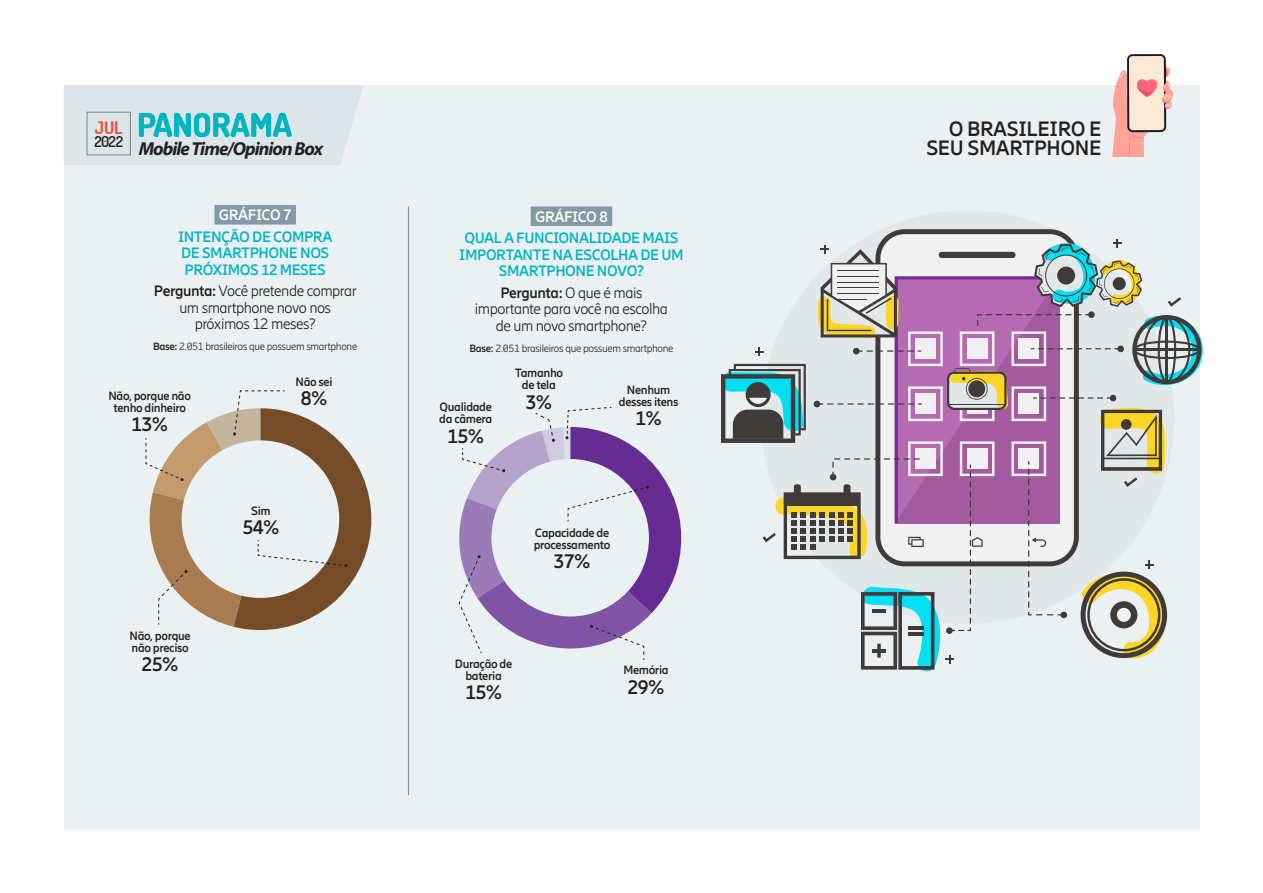
<style>
.page{position:relative;width:1263px;height:893px;background:#fff}
.page>*{position:absolute;margin:0;border:0;box-sizing:border-box;transform-origin:0 0}
.t1{font:700 20.7px "Ericsson Hilda";letter-spacing:-.02em;color:#231f20}
.t2{font:700 19.5px "Ericsson Hilda";letter-spacing:-.03em;color:#231f20}
.t3{font:italic 700 18.9px "Myriad Pro";letter-spacing:-.05em;color:#231f20}
.t4{font:200 17.4px "Dosis";color:#ef503e}
.t5{font:300 15px/16.5px "Ericsson Hilda";letter-spacing:-.03em;color:#231f20;text-align:center}
.t6{font:700 15px/16.5px "Ericsson Hilda";letter-spacing:-.03em;color:#00b5c2}
.t7{font:700 15px "Ericsson Hilda";letter-spacing:-.03em;color:#fff}
.t8{font:200 15px "Dosis";color:#231f20}
.t9{font:700 12px/12px "Ericsson Hilda";letter-spacing:-.03em;color:#231f20;text-align:center}
.t10{font:300 10.5px "Ericsson Hilda";letter-spacing:-.03em;color:#231f20}
.s1{font-weight:700}
</style>
<div class="page">
<div style="left:64px;top:85px;width:1135px;height:744px;background:#ebf1f2"></div>
<hr style="left:408px;top:206px;width:1px;height:589px;background:#808285">
<div style="left:214px;top:205px;width:82px;height:20px;background:#839aa5"></div>
<svg style="left:145px;top:390px;width:226px;height:240px"></svg>
<svg style="left:64px;top:85px;width:299px;height:80px;background:#c6e1e4"></svg>
<svg style="left:1112px;top:54px;width:61px;height:102px"></svg>
<div style="left:531px;top:206px;width:81px;height:20px;background:#839aa5"></div>
<svg style="left:458px;top:407px;width:223px;height:253px"></svg>
<svg style="left:721px;top:229px;width:482px;height:447px"></svg>
<p class="t4" style="left:95px;top:115px;width:29px">JUL</p>
<p class="t8" style="left:94px;top:131px;width:30px">2022</p>
<p class="t1" style="left:949px;top:116px;width:154px">O BRASILEIRO E</p>
<p class="t3" style="left:139px;top:136px;width:186px">Mobile Time/Opinion Box</p>
<p class="t1" style="left:926px;top:135px;width:177px">SEU SMARTPHONE</p>
<p class="t7" style="left:219px;top:206px;width:74px">GRÁFICO 7</p>
<p class="t6" style="left:178px;top:228px;width:156px">INTENÇÃO DE COMPRA<br>DE SMARTPHONE NOS<br>PRÓXIMOS 12 MESES</p>
<p class="t5" style="left:154px;top:283px;width:204px"><span class="s1">Pergunta:</span> Você pretende comprar um smartphone novo nos próximos 12 meses?</p>
<p class="t10" style="left:153px;top:341px;width:206px"><span class="s1">Base:</span> 2.051 brasileiros que possuem smartphone</p>
<p class="t7" style="left:535px;top:208px;width:74px">GRÁFICO 8</p>
<p class="t6" style="left:459px;top:230px;width:226px;text-align:center">QUAL A FUNCIONALIDADE MAIS<br>IMPORTANTE NA ESCOLHA DE UM<br>SMARTPHONE NOVO?</p>
<p class="t5" style="left:475px;top:284px;width:194px"><span class="s1">Pergunta:</span> O que é mais importante para você na escolha de um novo smartphone?</p>
<p class="t10" style="left:469px;top:342px;width:206px"><span class="s1">Base:</span> 2.051 brasileiros que possuem smartphone</p>
<p class="t9" style="left:296px;top:375px;width:39px">Não sei</p>
<p class="t9" style="left:108px;top:390px;width:84px">Não, porque não tenho dinheiro</p>
<p class="t2" style="left:301px;top:387px;width:28px">8%</p>
<p class="t2" style="left:131px;top:413px;width:39px">13%</p>
<p class="t9" style="left:130px;top:630px;width:63px;text-align:left">Não, porque não preciso</p>
<p class="t2" style="left:142px;top:653px;width:39px">25%</p>
<p class="t9" style="left:251px;top:505px;width:21px">Sim</p>
<p class="t2" style="left:242px;top:516px;width:39px">54%</p>
<p class="t9" style="left:439px;top:401px;width:55px;text-align:left">Qualidade da câmera</p>
<p class="t2" style="left:447px;top:424px;width:39px">15%</p>
<p class="t9" style="left:515px;top:367px;width:50px">Tamanho de tela</p>
<p class="t2" style="left:526px;top:390px;width:28px">3%</p>
<p class="t9" style="left:619px;top:384px;width:61px">Nenhum desses itens</p>
<p class="t2" style="left:635px;top:407px;width:28px">1%</p>
<p class="t9" style="left:534px;top:527px;width:78px;text-align:left">Capacidade de processamento</p>
<p class="t2" style="left:554px;top:550px;width:39px">37%</p>
<p class="t9" style="left:455px;top:657px;width:59px">Duração de bateria</p>
<p class="t2" style="left:465px;top:681px;width:39px">15%</p>
<p class="t9" style="left:623px;top:664px;width:47px">Memória</p>
<p class="t2" style="left:627px;top:675px;width:39px">29%</p>
</div>
